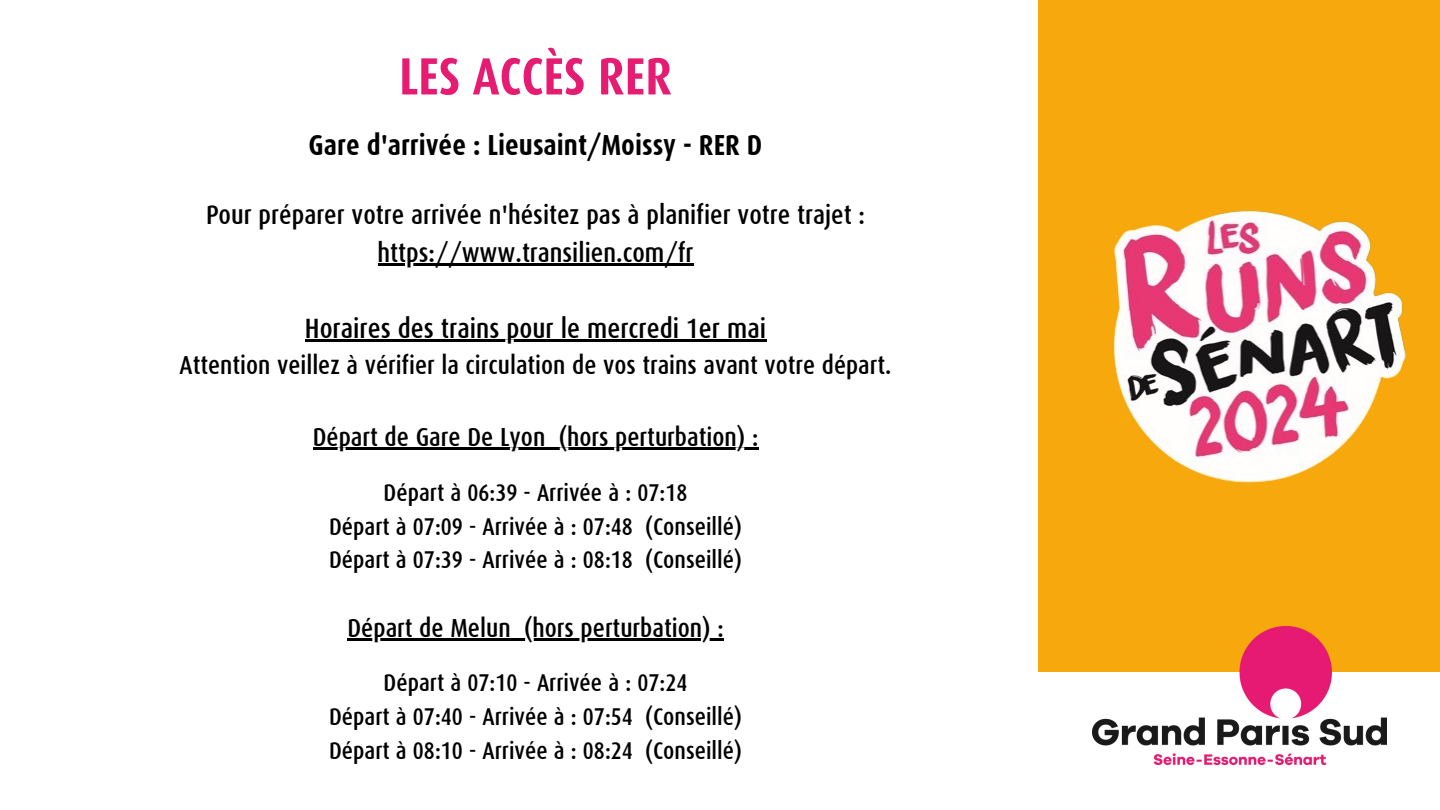
<style>
.page{position:relative;width:1440px;height:810px;background:#fff}
.page>*{position:absolute;margin:0;border:0;box-sizing:border-box;transform-origin:0 0}
.t1{font:700 52.5px "Dax Condensed";color:#e61c73}
.t2{font:700 29.1px "Dax Condensed";color:#000}
.t3{font:500 27.9px "Dax Condensed";color:#000}
.t4{font:500 27px/37.5px "Dax Condensed";color:#000;text-align:center}
.t5{font:500 26.2px "Dax Condensed";color:#000}
.t6{font:500 26px "Dax Condensed";color:#000}
.t7{font:500 24.3px/33.8px "Dax Condensed";color:#000;text-align:center}
</style>
<div class="page">
<div style="left:1039px;top:0;width:401px;height:672px;background:#f6a80d"></div>
<img style="left:1113px;top:211px;width:293px;height:272px">
<img style="left:1092px;top:627px;width:294px;height:138px">
<hr style="left:378px;top:263px;width:316px;height:2px;background:#000">
<hr style="left:305px;top:340px;width:461px;height:2px;background:#000">
<hr style="left:313px;top:448px;width:232px;height:2px;background:#000">
<svg style="left:545px;top:448px;width:14px;height:2px"></svg>
<hr style="left:559px;top:448px;width:193px;height:2px;background:#000">
<svg style="left:752px;top:448px;width:6px;height:2px"></svg>
<hr style="left:347px;top:638px;width:164px;height:2px;background:#000">
<svg style="left:511px;top:638px;width:13px;height:2px"></svg>
<hr style="left:524px;top:638px;width:200px;height:2px;background:#000">
<h1 class="t1" style="left:399px;top:46px;width:274px">LES ACCÈS RER</h1>
<p class="t2" style="left:309px;top:129px;width:455px">Gare d'arrivée : Lieusaint/Moissy - RER D</p>
<p class="t4" style="left:206px;top:196px;width:661px">Pour préparer votre arrivée n'hésitez pas à planifier votre trajet : https://www.transilien.com/fr</p>
<p class="t3" style="left:305px;top:313px;width:463px">Horaires des trains pour le mercredi 1er mai</p>
<p class="t6" style="left:180px;top:350px;width:713px">Attention veillez à vérifier la circulation de vos trains avant votre départ.</p>
<p class="t5" style="left:313px;top:422px;width:447px">Départ de Gare De Lyon (hors perturbation) :</p>
<p class="t7" style="left:329px;top:475px;width:414px">Départ à 06:39 - Arrivée à : 07:18<br>Départ à 07:09 - Arrivée à : 07:48 (Conseillé)<br>Départ à 07:39 - Arrivée à : 08:18 (Conseillé)</p>
<p class="t5" style="left:347px;top:613px;width:378px">Départ de Melun (hors perturbation) :</p>
<p class="t7" style="left:329px;top:666px;width:414px">Départ à 07:10 - Arrivée à : 07:24<br>Départ à 07:40 - Arrivée à : 07:54 (Conseillé)<br>Départ à 08:10 - Arrivée à : 08:24 (Conseillé)</p>
</div>
